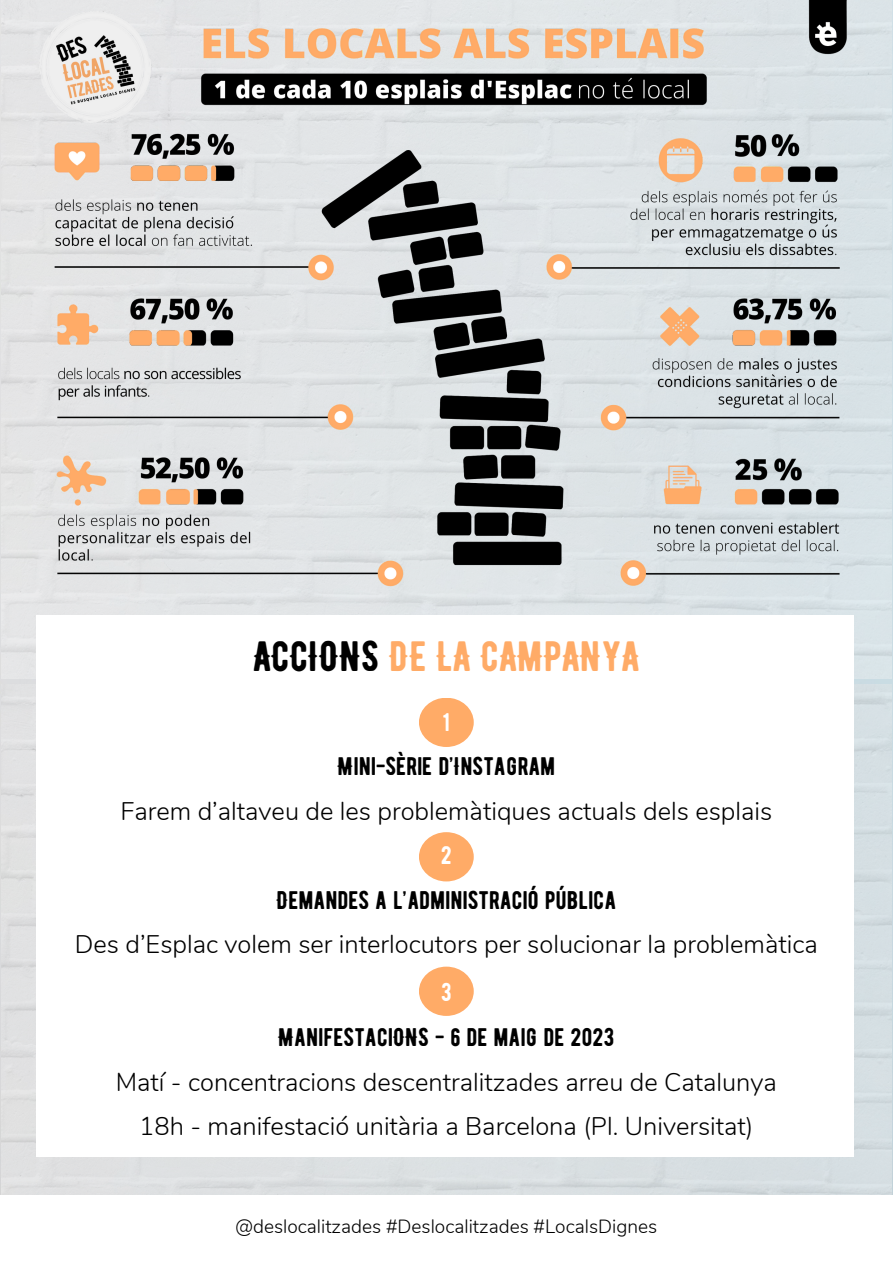
<style>
.page{position:relative;width:893px;height:1264px;background:#fff}
.page>*{position:absolute;margin:0;border:0;box-sizing:border-box;transform-origin:0 0}
.t1{font:42.45px "BERNIER Regular";color:#ffab67}
.t2{font:300 25.5px/44.5px "Nunito";color:#000;text-align:center}
.t3{font:25.5px "BERNIER Regular";color:#000}
.t4{font:25.5px "BERNIER Regular";color:#fff}
.t5{font:300 19.05px "Nunito";color:#000}
.s1{color:#000}
</style>
<div class="page">
<img style="left:15px;top:0;width:862px;height:613px">
<div style="left:419px;top:697px;width:54px;height:50px;background:#ffab67;border-radius:50%"></div>
<div style="left:419px;top:832px;width:54px;height:49px;background:#ffab67;border-radius:50%"></div>
<div style="left:419px;top:966px;width:54px;height:49px;background:#ffab67;border-radius:50%"></div>
<h1 class="t1" style="left:253px;top:630px;width:387px"><span class="s1">ACCIONS</span> DE LA CAMPANYA</h1>
<p class="t4" style="left:442px;top:706px;width:9px">1</p>
<p class="t3" style="left:337px;top:751px;width:219px">MINI-SÈRIE D’INSTAGRAM</p>
<p class="t2" style="left:120px;top:789px;width:653px">Farem d’altaveu de les problemàtiques actuals dels esplais</p>
<p class="t4" style="left:441px;top:840px;width:12px">2</p>
<p class="t3" style="left:276px;top:884px;width:341px">DEMANDES A L’ADMINISTRACIÓ PÚBLICA</p>
<p class="t2" style="left:75px;top:922px;width:744px">Des d’Esplac volem ser interlocutors per solucionar la problemàtica</p>
<p class="t4" style="left:441px;top:977px;width:12px">3</p>
<p class="t3" style="left:278px;top:1021px;width:337px">MANIFESTACIONS - 6 DE MAIG DE 2023</p>
<p class="t2" style="left:116px;top:1059px;width:662px">Matí - concentracions descentralitzades arreu de Catalunya<br>18h - manifestació unitària a Barcelona (Pl. Universitat)</p>
<p class="t5" style="left:235px;top:1213px;width:423px">@deslocalitzades #Deslocalitzades #LocalsDignes</p>
</div>
